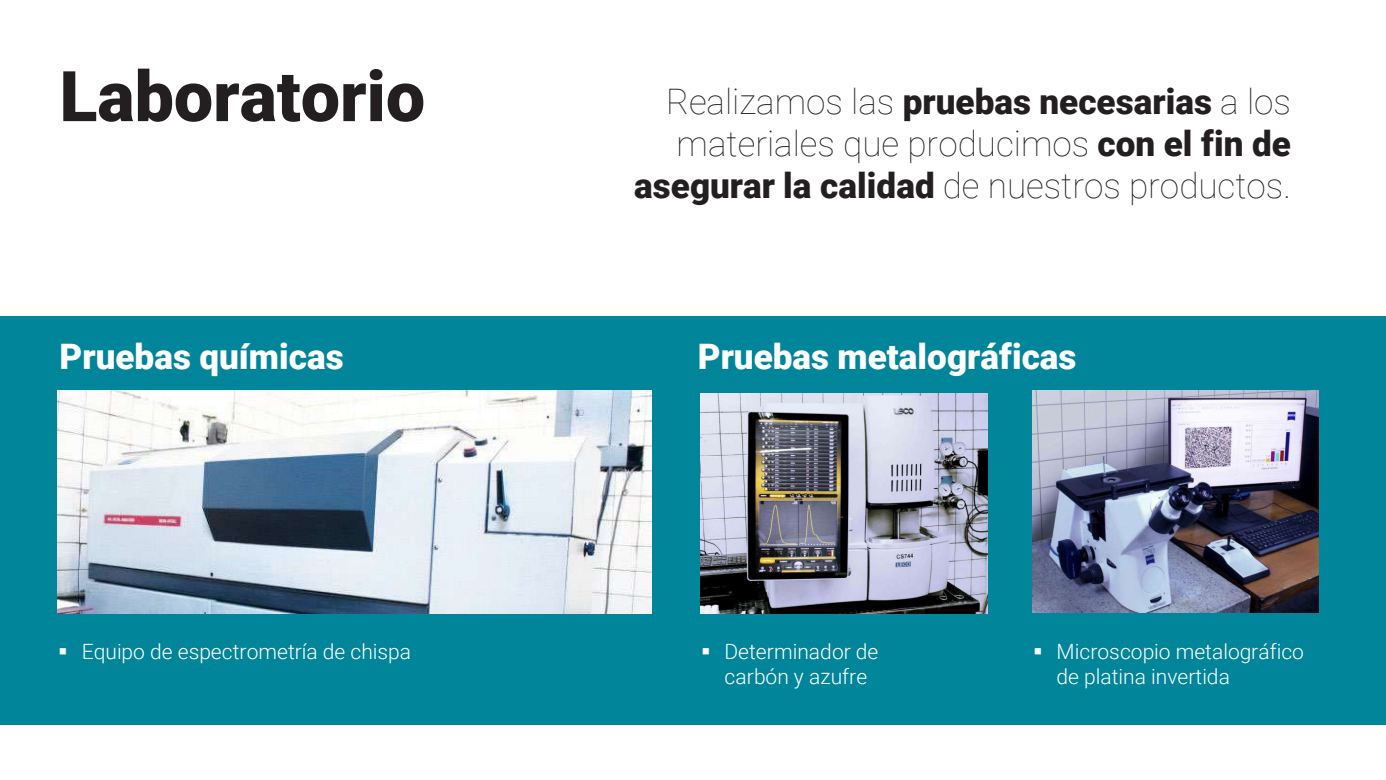
<style>
.page{position:relative;width:1386px;height:780px;background:#fff}
.page>*{position:absolute;margin:0;border:0;box-sizing:border-box;transform-origin:0 0}
.t1{font:900 69.91px "Roboto";color:#231f20}
.t2{font:100 35.09px/42px "Roboto";color:#231f20;text-align:right}
.t3{font:900 35.09px "Roboto";color:#fff}
.t4{font:300 21px/25.2px "Roboto";color:#fff;text-align:center}
.s1{font-weight:900}
</style>
<div class="page">
<div style="left:0;top:316px;width:1385px;height:408px;background:#00859b"></div>
<img style="left:57px;top:390px;width:594px;height:222px">
<img style="left:700px;top:393px;width:287px;height:219px">
<img style="left:1032px;top:390px;width:286px;height:221px">
<h1 class="t1" style="left:60px;top:47px;width:367px">Laboratorio</h1>
<p class="t2" style="left:634px;top:79px;width:658px">Realizamos las <span class="s1">pruebas necesarias</span> a los materiales que producimos <span class="s1">con el fin de asegurar la calidad</span> de nuestros productos.</p>
<p class="t3" style="left:60px;top:332px;width:286px">Pruebas químicas</p>
<p class="t3" style="left:697px;top:332px;width:380px">Pruebas metalográficas</p>
<p class="t4" style="left:58px;top:637px;width:354px">▪ Equipo de espectrometría de chispa</p>
<p class="t4" style="left:701px;top:637px;width:179px">▪ Determinador de carbón y azufre</p>
<p class="t4" style="left:1056px;top:637px;width:249px;text-align:left;text-indent:-24px">▪ Microscopio metalográfico de platina invertida</p>
</div>
